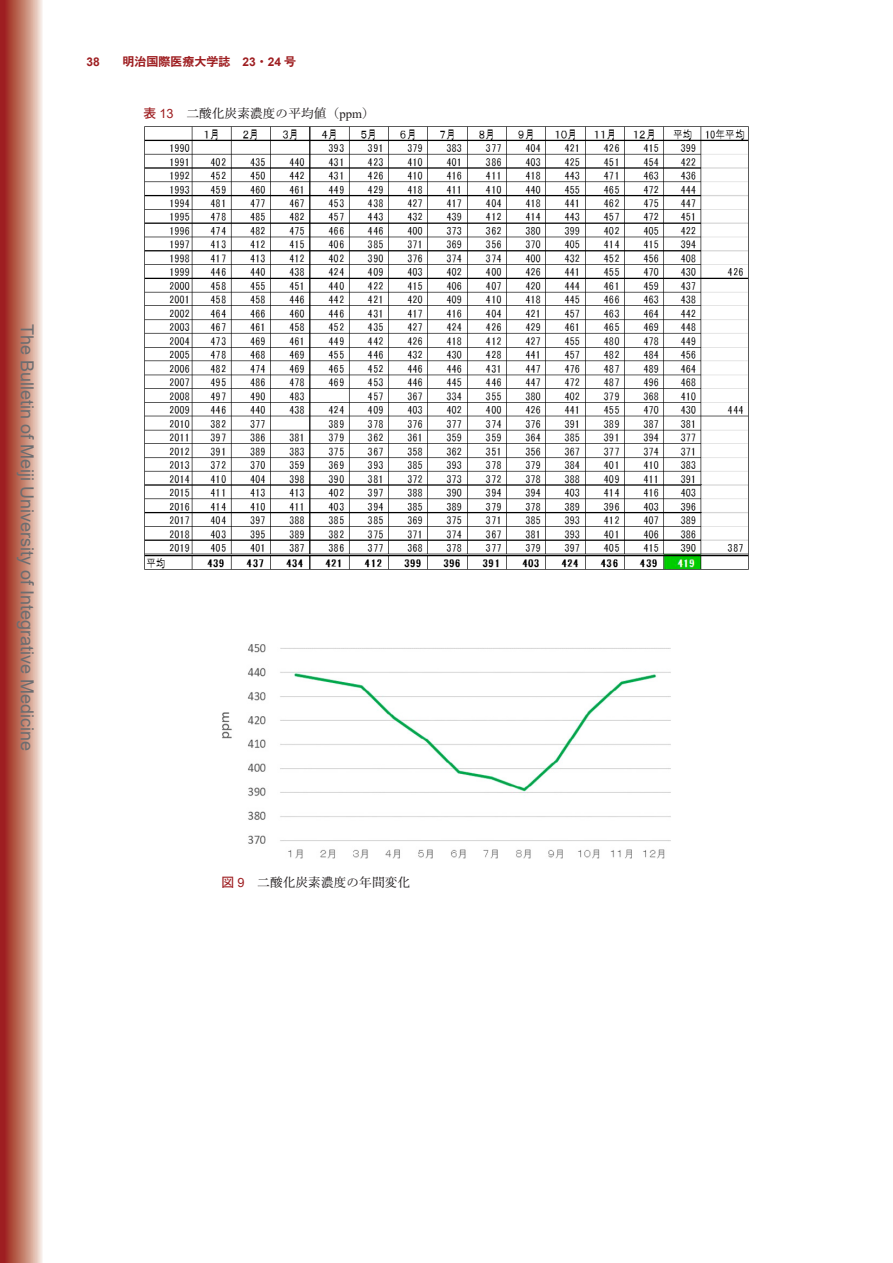
<style>
.page{position:relative;width:893px;height:1263px;background:#fff}
.page>*{position:absolute;margin:0;border:0;box-sizing:border-box;transform-origin:0 0}
.t1{font:18px "Arial";color:#6c6d70}
.t2{font:500 12.75px "Iwa O Min Pro";color:#231f20}
.t3{font:12px "Iwa O Go Pro Eb";color:#9e1e21}
.t4{font:700 12px "Arial";color:#9e1e21}
.s1{font-family:"Arial";font-weight:700}
.s2{font-family:"Iwa O Go Pro Db";font-weight:400;color:#9e1e21}
.s3{font-family:"Arial";font-weight:400;color:#9e1e21}
.s4{font-family:"Times New Roman";font-weight:400}
</style>
<div class="page">
<svg style="left:0;top:0;width:43px;height:1263px;background:#c37a6e"></svg>
<img style="left:222px;top:644px;width:449px;height:214px">
<img style="left:144px;top:126px;width:605px;height:444px">
<p class="t4" style="left:86px;top:53px;width:15px">38</p>
<p class="t3" style="left:122px;top:53px;width:175px">明治国際医療大学誌　<span class="s1">23</span>・<span class="s1">24</span> 号</p>
<p class="t2" style="left:143px;top:104px;width:233px"><span class="s2">表</span> <span class="s3">13</span>　二酸化炭素濃度の平均値（<span class="s4">ppm</span>）</p>
<p class="t1" style="left:40px;top:324px;width:429px;rotate:90deg">The Bulletin of Meiji University of Integrative Medicine</p>
<p class="t2" style="left:221px;top:873px;width:190px"><span class="s2">図</span> <span class="s3">9</span>　二酸化炭素濃度の年間変化</p>
</div>
